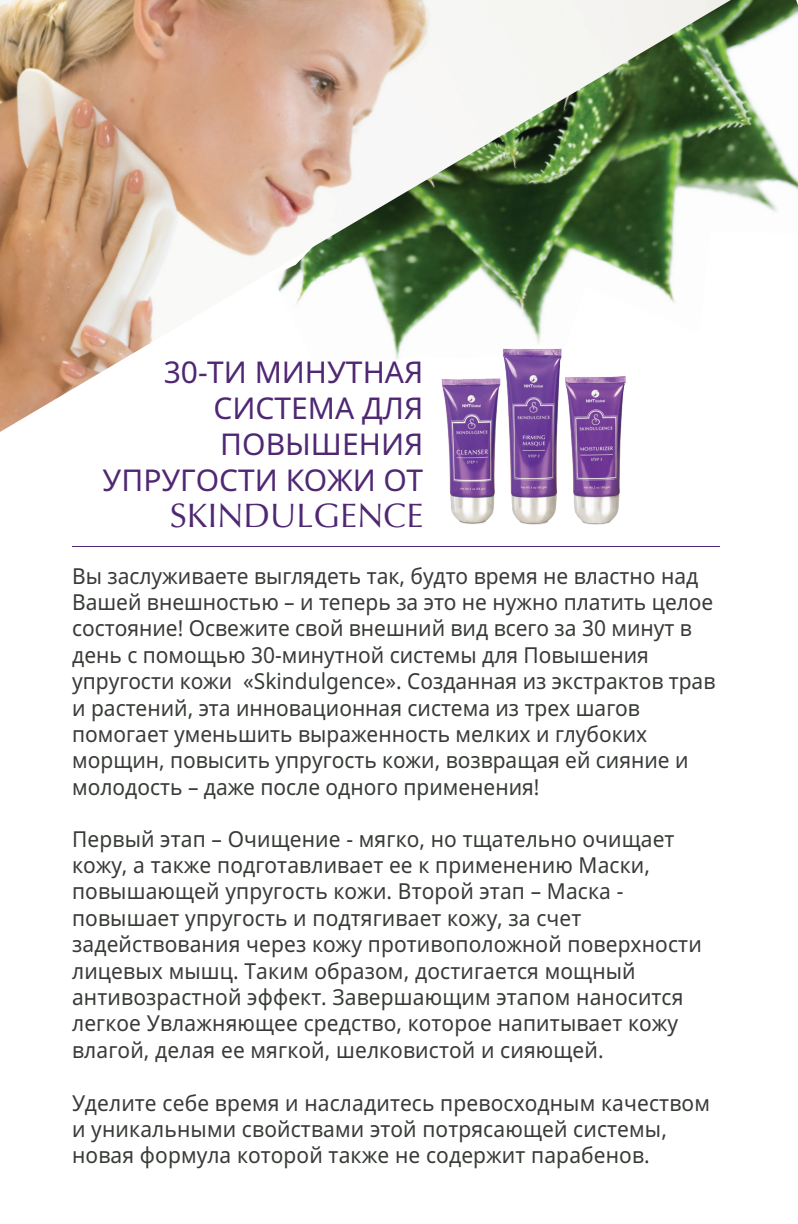
<style>
.page{position:relative;width:798px;height:1224px;background:#fff}
.page>*{position:absolute;margin:0;border:0;box-sizing:border-box;transform-origin:0 0}
.t1{font:34px "Optima";color:#4f2773}
.t2{font:30px/36px "Noto Sans";color:#4f2773;text-align:right}
.t3{font:22px/26.4px "Noto Sans";letter-spacing:.005em;color:#373b36;scale:.95 1}
</style>
<div class="page">
<img style="left:730px;top:0;width:67px;height:212px">
<img style="left:0;top:0;width:730px;height:432px">
<img style="left:426px;top:304px;width:211px;height:221px">
<hr style="left:72px;top:546px;width:646px;height:1px;background:#4f2773">
<h2 class="t2" style="left:103px;top:353px;width:322px">30-ТИ МИНУТНАЯ<br>СИСТЕМА ДЛЯ<br>ПОВЫШЕНИЯ<br>УПРУГОСТИ КОЖИ ОТ</h2>
<h1 class="t1" style="left:170px;top:496px;width:255px">SKINDULGENCE</h1>
<p class="t3" style="left:72px;top:562px;width:678px">Вы заслуживаете выглядеть так, будто время не властно над Вашей внешностью – и теперь за это не нужно платить целое состояние! Освежите свой внешний вид всего за 30 минут в день с помощью 30-минутной системы для Повышения упругости кожи «Skindulgence». Созданная из экстрактов трав и растений, эта инновационная система из трех шагов помогает уменьшить выраженность мелких и глубоких морщин, повысить упругость кожи, возвращая ей сияние и молодость – даже после одного применения!</p>
<p class="t3" style="left:72px;top:825px;width:664px">Первый этап – Очищение - мягко, но тщательно очищает кожу, а также подготавливает ее к применению Маски, повышающей упругость кожи. Второй этап – Маска - повышает упругость и подтягивает кожу, за счет задействования через кожу противоположной поверхности лицевых мышц. Таким образом, достигается мощный антивозрастной эффект. Завершающим этапом наносится легкое Увлажняющее средство, которое напитывает кожу влагой, делая ее мягкой, шелковистой и сияющей.</p>
<p class="t3" style="left:72px;top:1089px;width:672px">Уделите себе время и насладитесь превосходным качеством и уникальными свойствами этой потрясающей системы, новая формула которой также не содержит парабенов.</p>
</div>
